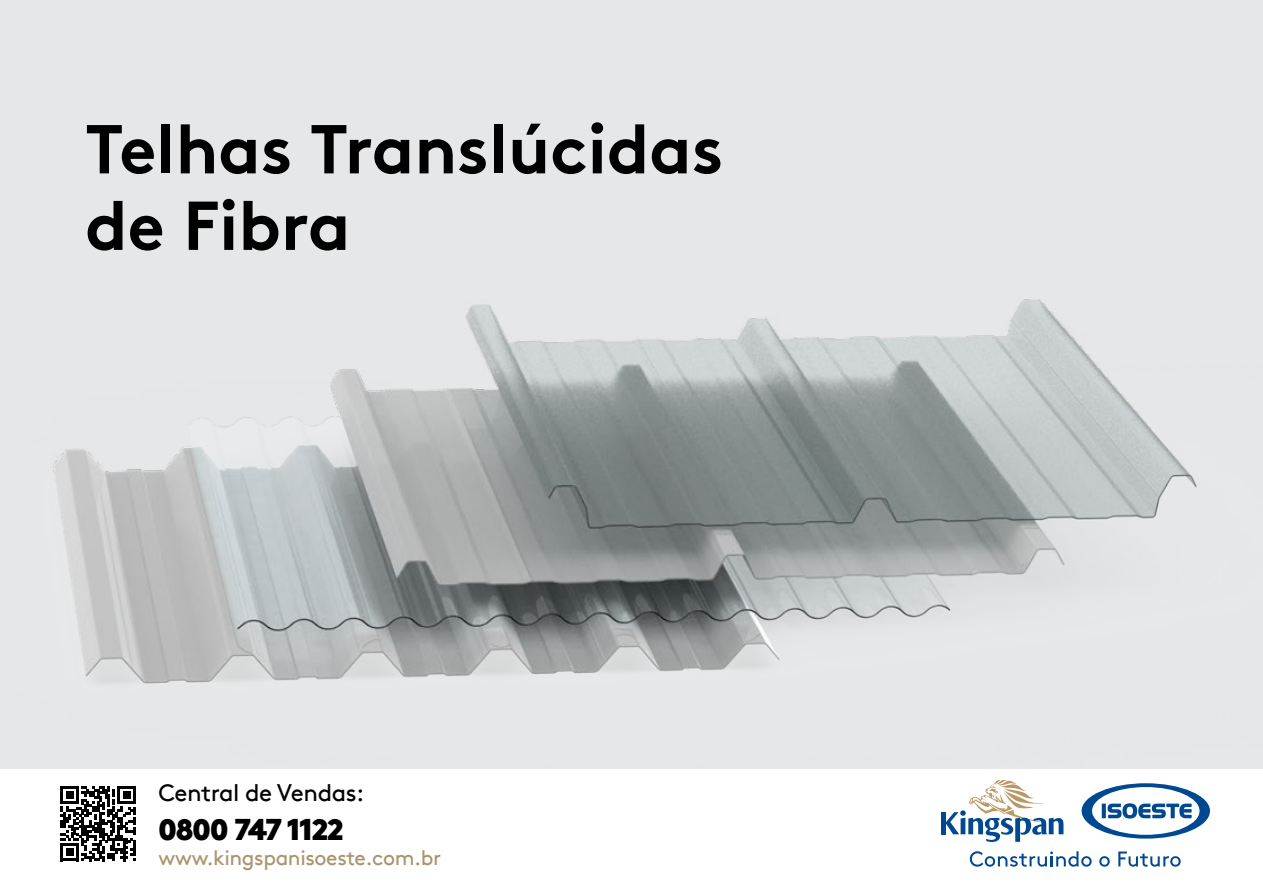
<style>
.page{position:relative;width:1263px;height:893px;background:#fff}
.page>*{position:absolute;margin:0;border:0;box-sizing:border-box;transform-origin:0 0}
.t1{font:700 69px/76.5px "Kingspan Brown TT";color:#000}
.t2{font:900 30px "Kingspan Brown TT";letter-spacing:-.025em;color:#000}
.t3{font:24px "Kingspan Brown TT";letter-spacing:-.02em;color:#000}
.t4{font:21px "Kingspan Brown TT";letter-spacing:-.02em;color:#ab936d}
</style>
<div class="page">
<svg style="left:1081px;top:783px;width:129px;height:56px"></svg>
<hr style="left:941px;top:812px;width:4px;height:22px;background:#004990">
<svg style="left:945px;top:780px;width:118px;height:62px"></svg>
<svg style="left:970px;top:851px;width:122px;height:16px"></svg>
<svg style="left:1099px;top:856px;width:11px;height:11px"></svg>
<svg style="left:1118px;top:851px;width:62px;height:16px"></svg>
<div style="left:0;top:0;width:1263px;height:769px;background:#e6e7e8"></div>
<img style="left:53px;top:299px;width:1144px;height:385px">
<svg style="left:60px;top:786px;width:76px;height:76px"></svg>
<h1 class="t1" style="left:85px;top:104px;width:640px">Telhas Translúcidas de Fibra</h1>
<p class="t3" style="left:158px;top:774px;width:207px">Central de Vendas:</p>
<h2 class="t2" style="left:158px;top:805px;width:187px">0800 747 1122</h2>
<p class="t4" style="left:158px;top:842px;width:284px">www.kingspanisoeste.com.br</p>
</div>
